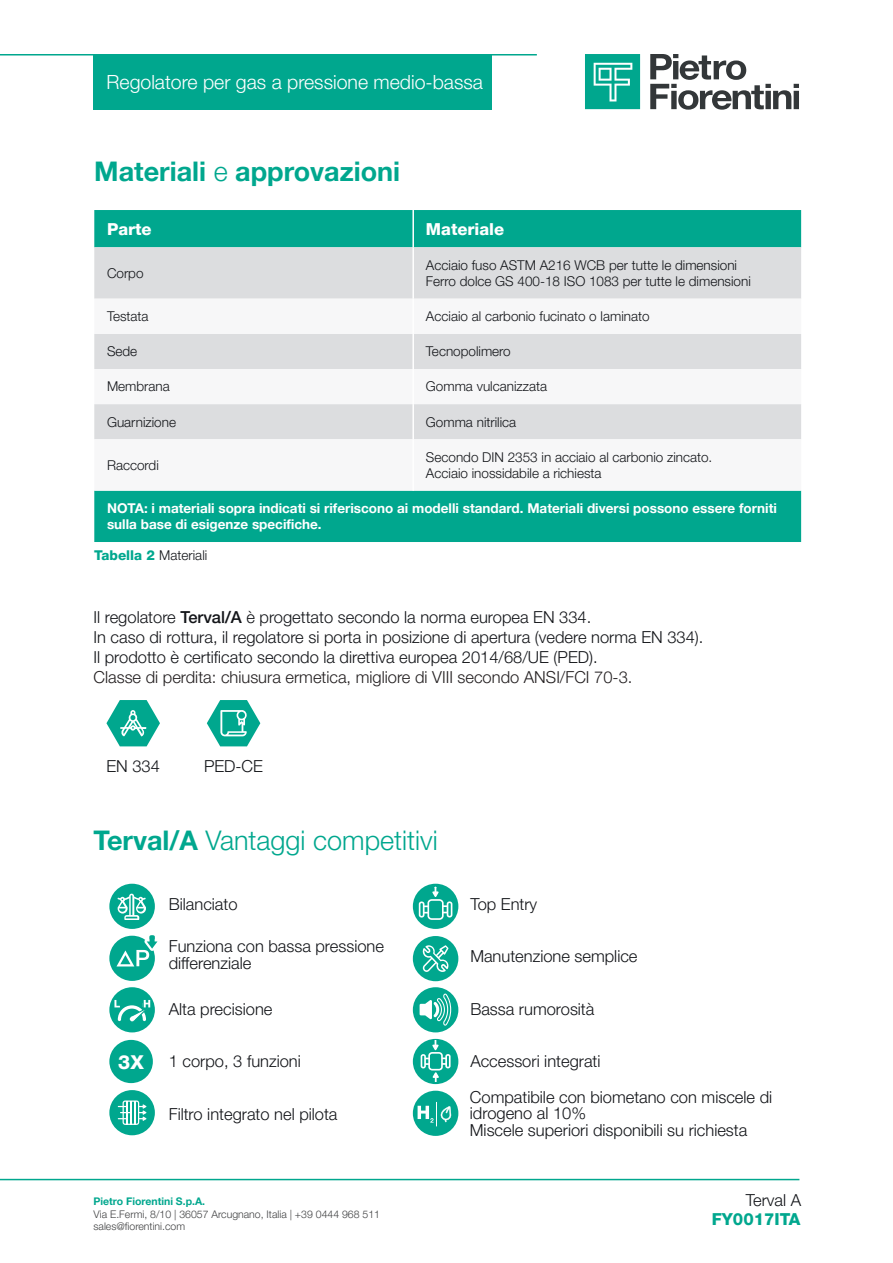
<style>
.page{position:relative;width:893px;height:1263px;background:#fff}
.page>*{position:absolute;margin:0;border:0;box-sizing:border-box;transform-origin:0 0}
.Titoletto{font:300 27px "Helvetica Neue LT Pro";color:#00a78e}
.Titoletto-2{font:700 27px "Helvetica Neue LT Pro";color:#00a78e}
.t1{font:300 19.5px "Helvetica Neue LT Pro";color:#fff}
.t2{font:800 19.05px "Helvetica Neue LT Pro";color:#fff}
.Testo{font:300 16.5px/16.5px "Helvetica Neue LT Pro";color:#121418}
.bullet_non_puntato{font:300 16.5px "Helvetica Neue LT Pro";color:#121418}
.Testo-2{font:300 16.5px "Helvetica Neue LT Pro";color:#231f20}
.titoli_tabella_bianc{font:800 16.5px "Helvetica Neue LT Pro";color:#fff}
.titoletto_technische{font:800 16.5px "Helvetica Neue LT Pro";color:#00a78e}
.testo_sciolto{font:300 16.5px "Helvetica Neue LT Pro";color:#121418}
.testo_tabella{font:300 13.5px "Helvetica Neue LT Pro";color:#121418}
.testo_tabella-2{font:700 13.5px/16.2px "Helvetica Neue LT Pro";color:#fff}
.t3{font:300 10.5px/12.6px "Helvetica Neue LT Pro";color:#414243}
.t4{font:700 10.5px "Helvetica Neue LT Pro";color:#00a78e}
.s1{font-weight:300}
.s2{font-weight:800;color:#00a78e}
.s3{font-weight:500}
.s4{font-weight:700}
</style>
<div class="page">
<hr style="left:0;top:54px;width:537px;height:2px;background:#00a78e">
<hr style="left:0;top:1179px;width:799px;height:1px;background:#00a78e">
<div style="left:94px;top:55px;width:398px;height:55px;background:#00a78e"></div>
<svg style="left:650px;top:54px;width:149px;height:56px"></svg>
<svg style="left:585px;top:54px;width:55px;height:55px;background:#25b39e"></svg>
<svg style="left:106px;top:700px;width:54px;height:46px"></svg>
<svg style="left:207px;top:700px;width:53px;height:46px"></svg>
<div style="left:109px;top:884px;width:46px;height:45px;background:#00a78e;border-radius:50%"></div>
<svg style="left:117px;top:894px;width:29px;height:26px"></svg>
<div style="left:413px;top:884px;width:45px;height:45px;background:#00a78e;border-radius:50%"></div>
<svg style="left:419px;top:887px;width:33px;height:33px"></svg>
<div style="left:109px;top:936px;width:46px;height:45px;background:#00a78e;border-radius:50%"></div>
<svg style="left:116px;top:935px;width:42px;height:31px"></svg>
<div style="left:413px;top:936px;width:45px;height:45px;background:#00a78e;border-radius:50%"></div>
<svg style="left:422px;top:945px;width:27px;height:27px"></svg>
<div style="left:109px;top:987px;width:46px;height:45px;background:#00a78e;border-radius:50%"></div>
<svg style="left:114px;top:1000px;width:37px;height:22px"></svg>
<div style="left:413px;top:987px;width:45px;height:45px;background:#00a78e;border-radius:50%"></div>
<svg style="left:420px;top:993px;width:31px;height:33px"></svg>
<div style="left:109px;top:1040px;width:44px;height:43px;background:#00a78e;border-radius:50%"></div>
<div style="left:413px;top:1039px;width:45px;height:45px;background:#00a78e;border-radius:50%"></div>
<svg style="left:421px;top:1040px;width:30px;height:42px"></svg>
<div style="left:109px;top:1090px;width:46px;height:45px;background:#00a78e;border-radius:50%"></div>
<svg style="left:118px;top:1100px;width:28px;height:25px"></svg>
<div style="left:413px;top:1091px;width:45px;height:45px;background:#00a78e;border-radius:50%"></div>
<svg style="left:418px;top:1102px;width:33px;height:24px"></svg>
<div style="left:94px;top:210px;width:707px;height:332px;background:#00a78e"></div>
<div style="left:94px;top:247px;width:707px;height:52px;background:#dcdddf"></div>
<svg style="left:94px;top:299px;width:707px;height:192px"></svg>
<hr style="left:412px;top:299px;width:2px;height:35px;background:#fff">
<hr style="left:412px;top:334px;width:2px;height:35px;background:#fff">
<hr style="left:412px;top:369px;width:2px;height:35px;background:#fff">
<hr style="left:412px;top:404px;width:2px;height:35px;background:#fff">
<hr style="left:412px;top:439px;width:2px;height:52px;background:#fff">
<hr style="left:412px;top:247px;width:2px;height:52px;background:#fff">
<hr style="left:412px;top:210px;width:2px;height:37px;background:#fff">
<p class="t1" style="left:107px;top:70px;width:378px">Regolatore per gas a pressione medio-bassa</p>
<p class="Titoletto-2" style="left:94px;top:155px;width:307px">Materiali <span class="s1">e</span> approvazioni</p>
<p class="titoli_tabella_bianc" style="left:107px;top:219px;width:46px">Parte</p>
<p class="titoli_tabella_bianc" style="left:426px;top:219px;width:80px">Materiale</p>
<p class="testo_tabella" style="left:107px;top:265px;width:38px">Corpo</p>
<p class="testo_tabella" style="left:426px;top:257px;width:313px">Acciaio fuso ASTM A216 WCB per tutte le dimensioni</p>
<p class="testo_tabella" style="left:426px;top:273px;width:326px">Ferro dolce GS 400-18 ISO 1083 per tutte le dimensioni</p>
<p class="testo_tabella" style="left:107px;top:308px;width:43px">Testata</p>
<p class="testo_tabella" style="left:426px;top:308px;width:225px">Acciaio al carbonio fucinato o laminato</p>
<p class="testo_tabella" style="left:107px;top:343px;width:32px">Sede</p>
<p class="testo_tabella" style="left:426px;top:343px;width:86px">Tecnopolimero</p>
<p class="testo_tabella" style="left:107px;top:378px;width:64px">Membrana</p>
<p class="testo_tabella" style="left:426px;top:378px;width:123px">Gomma vulcanizzata</p>
<p class="testo_tabella" style="left:107px;top:413px;width:71px">Guarnizione</p>
<p class="testo_tabella" style="left:426px;top:413px;width:92px">Gomma nitrilica</p>
<p class="testo_tabella" style="left:107px;top:457px;width:53px">Raccordi</p>
<p class="testo_tabella" style="left:426px;top:449px;width:288px">Secondo DIN 2353 in acciaio al carbonio zincato.</p>
<p class="testo_tabella" style="left:426px;top:465px;width:177px">Acciaio inossidabile a richiesta</p>
<p class="testo_tabella-2" style="left:107px;top:500px;width:671px">NOTA: i materiali sopra indicati si riferiscono ai modelli standard. Materiali diversi possono essere forniti sulla base di esigenze specifiche.</p>
<p class="testo_tabella" style="left:94px;top:547px;width:115px"><span class="s2">Tabella 2</span> Materiali</p>
<p class="Testo" style="left:94px;top:609px;width:499px">Il regolatore <span class="s3">Terval/A</span> è progettato secondo la norma europea EN 334.</p>
<p class="Testo" style="left:94px;top:629px;width:611px">In caso di rottura, il regolatore si porta in posizione di apertura (vedere norma EN 334).</p>
<p class="Testo" style="left:94px;top:649px;width:506px">Il prodotto è certificato secondo la direttiva europea 2014/68/UE (PED).</p>
<p class="Testo-2" style="left:94px;top:667px;width:540px">Classe di perdita: chiusura ermetica, migliore di VIII secondo ANSI/FCI 70-3.</p>
<p class="bullet_non_puntato" style="left:106px;top:756px;width:55px">EN 334</p>
<p class="bullet_non_puntato" style="left:204px;top:756px;width:60px">PED-CE</p>
<p class="Titoletto" style="left:94px;top:823px;width:346px"><span class="s4">Terval/A</span> Vantaggi competitivi</p>
<p class="bullet_non_puntato" style="left:169px;top:894px;width:70px">Bilanciato</p>
<p class="t2" style="left:118px;top:1051px;width:27px">3X</p>
<p class="Testo" style="left:169px;top:938px;width:217px">Funziona con bassa pressione differenziale</p>
<p class="bullet_non_puntato" style="left:169px;top:999px;width:105px">Alta precisione</p>
<p class="bullet_non_puntato" style="left:169px;top:1051px;width:134px">1 corpo, 3 funzioni</p>
<p class="bullet_non_puntato" style="left:169px;top:1104px;width:170px">Filtro integrato nel pilota</p>
<p class="t4" style="left:94px;top:1195px;width:113px">Pietro Fiorentini S.p.A.</p>
<p class="t3" style="left:94px;top:1207px;width:288px">Via E.Fermi, 8/10 | 36057 Arcugnano, Italia | +39 0444 968 511 sales@fiorentini.com</p>
<p class="bullet_non_puntato" style="left:470px;top:894px;width:68px">Top Entry</p>
<p class="bullet_non_puntato" style="left:470px;top:946px;width:169px">Manutenzione semplice</p>
<p class="bullet_non_puntato" style="left:470px;top:999px;width:126px">Bassa rumorosità</p>
<p class="bullet_non_puntato" style="left:470px;top:1051px;width:132px">Accessori integrati</p>
<p class="Testo" style="left:470px;top:1088px;width:304px">Compatibile con biometano con miscele di idrogeno al 10%<br>Miscele superiori disponibili su richiesta</p>
<p class="testo_sciolto" style="left:746px;top:1190px;width:57px">Terval A</p>
<p class="titoletto_technische" style="left:712px;top:1209px;width:90px">FY0017ITA</p>
</div>
